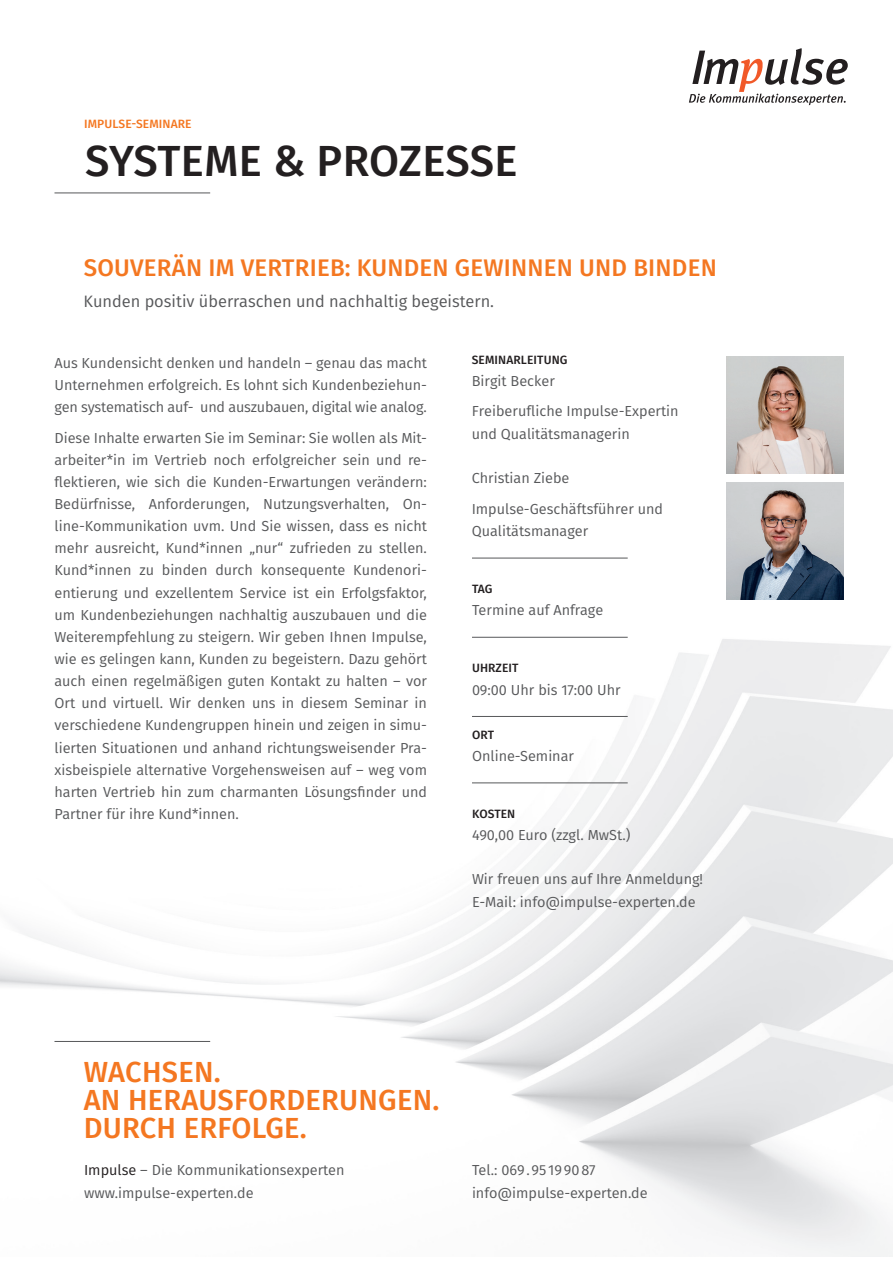
<style>
.page{position:relative;width:893px;height:1263px;background:#fff}
.page>*{position:absolute;margin:0;border:0;box-sizing:border-box;transform-origin:0 0}
.t1{font:500 43.5px "Fira Sans";color:#231f20}
.t2{font:500 29.1px/27.8px "Fira Sans";letter-spacing:.01em;color:#f47721}
.t3{font:500 24px "Fira Sans";letter-spacing:.01em;color:#f47721}
.t4{font:16.5px "Fira Sans";color:#57585a}
.t5{font:14.55px/22.2px "Fira Sans";color:#57585a}
.t6{font:500 12px "Fira Sans";letter-spacing:.01em;color:#231f20}
.t7{font:500 12px "Fira Sans";letter-spacing:.01em;color:#f47721}
.s1{color:#231f20}
</style>
<div class="page">
<svg style="left:689px;top:48px;width:159px;height:57px"></svg>
<hr style="left:54px;top:1041px;width:156px;height:1px;background:#57585a">
<hr style="left:54px;top:193px;width:156px;height:1px;background:#57585a">
<hr style="left:472px;top:558px;width:156px;height:1px;background:#57585a">
<hr style="left:472px;top:637px;width:156px;height:1px;background:#57585a">
<hr style="left:472px;top:716px;width:156px;height:1px;background:#57585a">
<hr style="left:472px;top:783px;width:156px;height:1px;background:#57585a">
<img style="left:726px;top:483px;width:118px;height:117px">
<img style="left:726px;top:356px;width:118px;height:117px">
<p class="t7" style="left:84px;top:115px;width:109px">IMPULSE-SEMINARE</p>
<h1 class="t1" style="left:85px;top:126px;width:434px">SYSTEME &amp; PROZESSE</h1>
<h3 class="t3" style="left:84px;top:249px;width:635px">SOUVERÄN IM VERTRIEB: KUNDEN GEWINNEN UND BINDEN</h3>
<p class="t4" style="left:84px;top:289px;width:412px">Kunden positiv überraschen und nachhaltig begeistern.</p>
<p class="t5" style="left:54px;top:351px;width:374px;text-align:justify">Aus Kundensicht denken und handeln – genau das macht Unternehmen erfolgreich. Es lohnt sich Kundenbeziehun&shy;gen systematisch auf- und auszubauen, digital wie analog.</p>
<p class="t5" style="left:54px;top:426px;width:374px;text-align:justify">Diese Inhalte erwarten Sie im Seminar: Sie wollen als Mit&shy;arbeiter*in im Vertrieb noch erfolgreicher sein und re&shy;flektieren, wie sich die Kunden-Erwartungen verändern:<br>Bedürfnisse, Anforderungen, Nutzungsverhalten, On&shy;line-Kommunikation uvm. Und Sie wissen, dass es nicht mehr ausreicht, Kund*innen „nur“ zufrieden zu stellen.<br>Kund*innen zu binden durch konsequente Kundenori&shy;entierung und exzellentem Service ist ein Erfolgsfaktor, um Kundenbeziehungen nachhaltig auszubauen und die Weiterempfehlung zu steigern. Wir geben Ihnen Impulse, wie es gelingen kann, Kunden zu begeistern. Dazu gehört auch einen regelmäßigen guten Kontakt zu halten – vor Ort und virtuell. Wir denken uns in diesem Seminar in verschiedene Kundengruppen hinein und zeigen in simu&shy;lierten Situationen und anhand richtungsweisender Pra&shy;xisbeispiele alternative Vorgehensweisen auf – weg vom harten Vertrieb hin zum charmanten Lösungsfinder und Partner für ihre Kund*innen.</p>
<p class="t6" style="left:472px;top:350px;width:97px">SEMINARLEITUNG</p>
<p class="t5" style="left:472px;top:365px;width:208px;line-height:30.3px">Birgit Becker<br>Freiberufliche Impulse-Expertin</p>
<p class="t5" style="left:472px;top:422px;width:160px">und Qualitätsmanagerin</p>
<p class="t5" style="left:472px;top:462px;width:193px;line-height:30.6px">Christian Ziebe<br>Impulse-Geschäftsführer und</p>
<p class="t5" style="left:472px;top:519px;width:118px">Qualitätsmanager</p>
<p class="t6" style="left:472px;top:579px;width:22px">TAG</p>
<p class="t5" style="left:472px;top:599px;width:133px">Termine auf Anfrage</p>
<p class="t6" style="left:472px;top:658px;width:48px">UHRZEIT</p>
<p class="t5" style="left:472px;top:678px;width:150px">09:00 Uhr bis 17:00 Uhr</p>
<p class="t6" style="left:472px;top:725px;width:23px">ORT</p>
<p class="t5" style="left:472px;top:744px;width:104px">Online-Seminar</p>
<p class="t6" style="left:472px;top:804px;width:45px">KOSTEN</p>
<p class="t5" style="left:472px;top:824px;width:160px">490,00 Euro (zzgl. MwSt.)</p>
<p class="t5" style="left:472px;top:868px;width:233px">Wir freuen uns auf Ihre Anmeldung!<br>E-Mail: info@impulse-experten.de</p>
<h2 class="t2" style="left:84px;top:1057px;width:357px">WACHSEN.<br>AN HERAUSFORDERUNGEN.<br>DURCH ERFOLGE.</h2>
<p class="t5" style="left:84px;top:1159px;width:262px"><span class="s1">Impulse</span> – Die Kommunikationsexperten www.impulse-experten.de</p>
<p class="t5" style="left:472px;top:1159px;width:177px">Tel.: 069.95 199087 info@impulse-experten.de</p>
</div>
